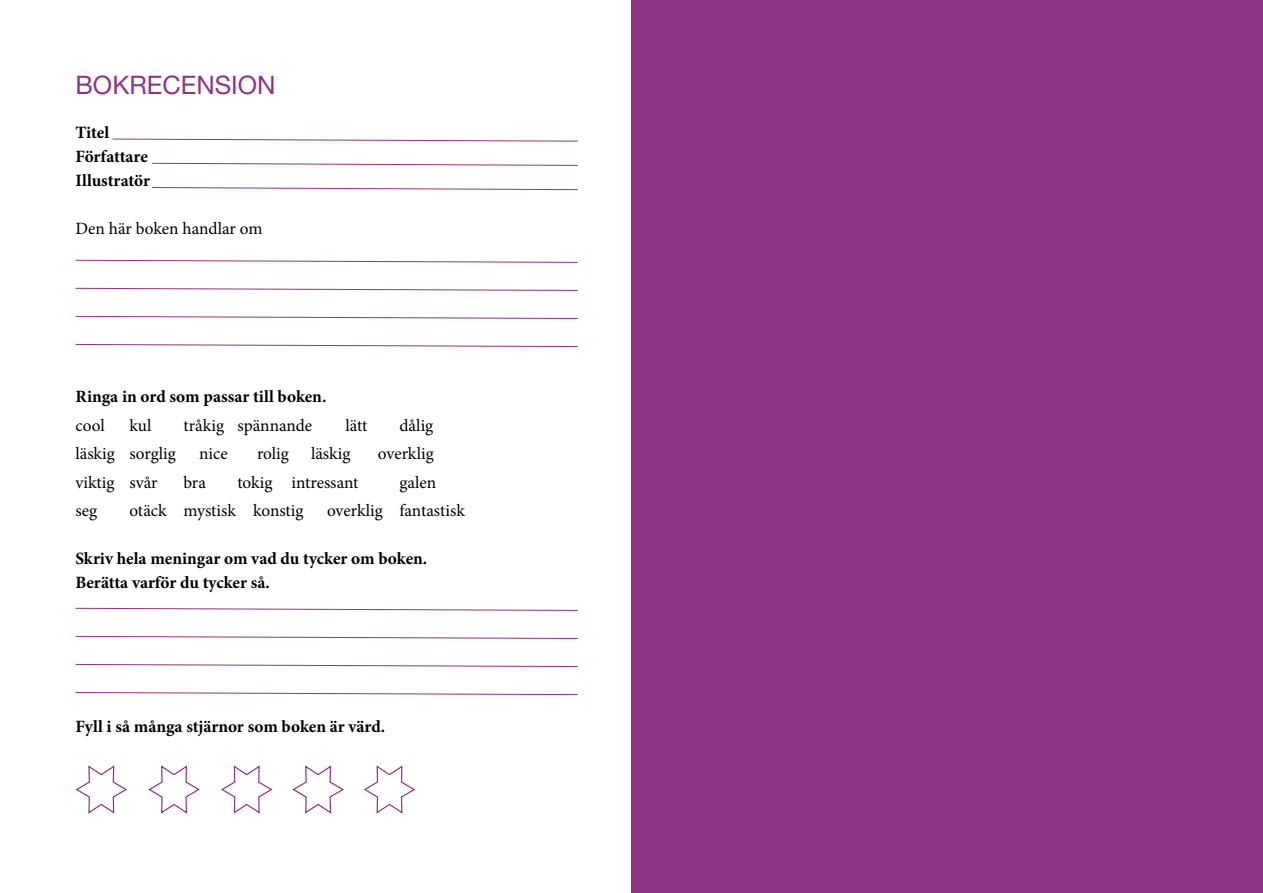
<style>
.page{position:relative;width:1263px;height:893px;background:#fff}
.page>*{position:absolute;margin:0;border:0;box-sizing:border-box;transform-origin:0 0}
.t1{font:25.5px "Helvetica Neue LT Std";color:#8f3485}
.t2{font:17.25px "Minion Pro";color:#000}
.t3{font:700 17.25px/24px "Minion Pro";letter-spacing:-.005em;color:#000}
</style>
<div class="page">
<svg style="left:112px;top:139px;width:466px;height:3px"></svg>
<svg style="left:152px;top:163px;width:426px;height:3px"></svg>
<svg style="left:152px;top:187px;width:426px;height:3px"></svg>
<svg style="left:75px;top:260px;width:503px;height:3px"></svg>
<svg style="left:75px;top:288px;width:503px;height:3px"></svg>
<svg style="left:75px;top:316px;width:503px;height:3px"></svg>
<svg style="left:75px;top:344px;width:503px;height:3px"></svg>
<svg style="left:75px;top:608px;width:503px;height:3px"></svg>
<svg style="left:75px;top:636px;width:503px;height:3px"></svg>
<svg style="left:75px;top:664px;width:503px;height:3px"></svg>
<svg style="left:75px;top:692px;width:503px;height:3px"></svg>
<svg style="left:75px;top:765px;width:52px;height:49px"></svg>
<svg style="left:148px;top:765px;width:52px;height:49px"></svg>
<svg style="left:221px;top:765px;width:52px;height:49px"></svg>
<svg style="left:292px;top:765px;width:52px;height:49px"></svg>
<svg style="left:363px;top:765px;width:53px;height:49px"></svg>
<div style="left:631px;top:0;width:632px;height:893px;background:#8f3485"></div>
<h1 class="t1" style="left:75px;top:69px;width:202px">BOKRECENSION</h1>
<p class="t3" style="left:75px;top:120px;width:76px">Titel<br>Författare<br>Illustratör</p>
<p class="t2" style="left:75px;top:217px;width:189px">Den här boken handlar om</p>
<p class="t3" style="left:75px;top:384px;width:252px">Ringa in ord som passar till boken.</p>
<p class="t2" style="left:75px;top:414px;width:31px">cool</p>
<p class="t2" style="left:129px;top:414px;width:23px">kul</p>
<p class="t2" style="left:183px;top:414px;width:130px">tråkig spännande</p>
<p class="t2" style="left:345px;top:414px;width:24px">lätt</p>
<p class="t2" style="left:399px;top:414px;width:35px">dålig</p>
<p class="t2" style="left:75px;top:442px;width:102px">läskig sorglig</p>
<p class="t2" style="left:199px;top:442px;width:30px">nice</p>
<p class="t2" style="left:257px;top:442px;width:33px">rolig</p>
<p class="t2" style="left:311px;top:442px;width:41px">läskig</p>
<p class="t2" style="left:378px;top:442px;width:57px">overklig</p>
<p class="t2" style="left:75px;top:471px;width:84px">viktig svår</p>
<p class="t2" style="left:183px;top:471px;width:24px">bra</p>
<p class="t2" style="left:237px;top:471px;width:123px">tokig intressant</p>
<p class="t2" style="left:399px;top:471px;width:38px">galen</p>
<p class="t2" style="left:75px;top:499px;width:23px">seg</p>
<p class="t2" style="left:129px;top:499px;width:176px">otäck mystisk konstig</p>
<p class="t2" style="left:327px;top:499px;width:139px">overklig fantastisk</p>
<p class="t3" style="left:75px;top:546px;width:353px">Skriv hela meningar om vad du tycker om boken.<br>Berätta varför du tycker så.</p>
<p class="t3" style="left:75px;top:714px;width:311px">Fyll i så många stjärnor som boken är värd.</p>
</div>
